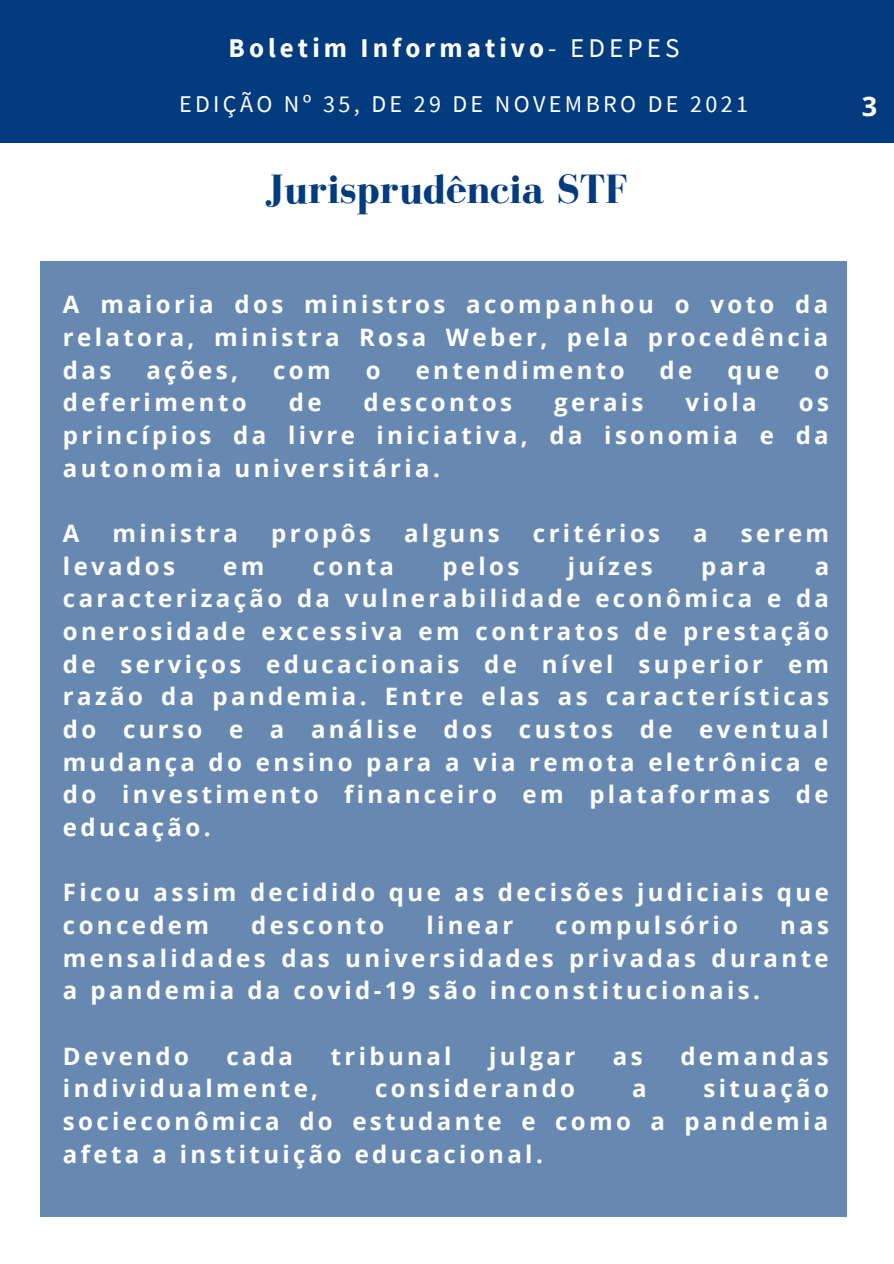
<style>
.page{position:relative;width:894px;height:1264px;background:#fff}
.page>*{position:absolute;margin:0;border:0;box-sizing:border-box;transform-origin:0 0}
.t1{font:700 42px "Bodoni FLF";color:#023b7e}
.t2{font:700 27px "Source Sans Pro";letter-spacing:.15em;color:#fff}
.t3{font:700 27px "Open Sans";color:#fff}
.t4{font:700 24px/32.7px "Open Sans";letter-spacing:.14em;color:#fff;text-align:justify}
.t5{font:24px "Source Sans Pro";letter-spacing:.14em;color:#fff}
.t6{font:700 24px "Source Sans Pro";letter-spacing:.14em;color:#fff}
.s1{font-weight:400}
</style>
<div class="page">
<div style="left:0;top:0;width:893px;height:143px;background:#023b7e"></div>
<div style="left:40px;top:261px;width:806px;height:955px;background:#6789b1"></div>
<p class="t6" style="left:183px;top:30px;width:543px">EDIÇÃO 01, DE 01 DE SETEMBRO DE 2020</p>
<p class="t5" style="left:179px;top:88px;width:570px">EDIÇÃO Nº 35, DE 29 DE NOVEMBRO DE 2021</p>
<p class="t2" style="left:228px;top:31px;width:452px">Boletim Informativo<span class="s1">- EDEPES</span></p>
<p class="t1" style="left:265px;top:166px;width:364px">Jurisprudência STF</p>
<p class="t4" style="left:63px;top:287px;width:766px">A maioria dos ministros acompanhou o voto da relatora, ministra Rosa Weber, pela procedência das</p>
<p class="t4" style="left:146px;top:353px;width:93px">ações,</p>
<p class="t4" style="left:273px;top:353px;width:59px">com</p>
<p class="t4" style="left:365px;top:353px;width:16px">o</p>
<p class="t4" style="left:415px;top:353px;width:210px">entendimento</p>
<p class="t4" style="left:659px;top:353px;width:34px">de</p>
<p class="t4" style="left:727px;top:353px;width:53px">que</p>
<p class="t4" style="left:814px;top:353px;width:16px">o</p>
<p class="t4" style="left:63px;top:385px;width:185px">deferimento</p>
<p class="t4" style="left:289px;top:385px;width:34px">de</p>
<p class="t4" style="left:363px;top:385px;width:150px">descontos</p>
<p class="t4" style="left:554px;top:385px;width:91px">gerais</p>
<p class="t4" style="left:685px;top:385px;width:73px">viola</p>
<p class="t4" style="left:63px;top:385px;width:767px;text-indent:735px">os princípios da livre iniciativa, da isonomia e da autonomia universitária.</p>
<p class="t4" style="left:63px;top:516px;width:18px">A</p>
<p class="t4" style="left:113px;top:516px;width:127px">ministra</p>
<p class="t4" style="left:271px;top:516px;width:101px">propôs</p>
<p class="t4" style="left:404px;top:516px;width:97px">alguns</p>
<p class="t4" style="left:533px;top:516px;width:129px">critérios</p>
<p class="t4" style="left:693px;top:516px;width:16px">a</p>
<p class="t4" style="left:740px;top:516px;width:90px">serem</p>
<p class="t4" style="left:63px;top:549px;width:113px">levados</p>
<p class="t4" style="left:223px;top:549px;width:43px">em</p>
<p class="t4" style="left:312px;top:549px;width:83px">conta</p>
<p class="t4" style="left:442px;top:549px;width:78px">pelos</p>
<p class="t4" style="left:567px;top:549px;width:87px">juízes</p>
<p class="t4" style="left:701px;top:549px;width:67px">para</p>
<p class="t4" style="left:63px;top:549px;width:767px;text-indent:751px">a caracterização da vulnerabilidade econômica e da onerosidade excessiva em contratos de prestação de serviços educacionais de nível superior em razão da pandemia. Entre elas as características do curso e a análise dos custos de eventual mudança do ensino para a via remota eletrônica e do investimento financeiro em plataformas de educação.</p>
<p class="t4" style="left:63px;top:875px;width:767px">Ficou assim decidido que as decisões judiciais que concedem</p>
<p class="t4" style="left:251px;top:908px;width:135px">desconto</p>
<p class="t4" style="left:426px;top:908px;width:88px">linear</p>
<p class="t4" style="left:555px;top:908px;width:184px">compulsório</p>
<p class="t4" style="left:63px;top:908px;width:767px;text-indent:717px">nas mensalidades das universidades privadas durante a pandemia da covid-19 são inconstitucionais.</p>
<p class="t4" style="left:63px;top:1038px;width:127px">Devendo</p>
<p class="t4" style="left:226px;top:1038px;width:68px">cada</p>
<p class="t4" style="left:330px;top:1038px;width:122px">tribunal</p>
<p class="t4" style="left:489px;top:1038px;width:88px">julgar</p>
<p class="t4" style="left:612px;top:1038px;width:31px">as</p>
<p class="t4" style="left:680px;top:1038px;width:150px">demandas</p>
<p class="t4" style="left:63px;top:1071px;width:257px">individualmente,</p>
<p class="t4" style="left:375px;top:1071px;width:201px">considerando</p>
<p class="t4" style="left:632px;top:1071px;width:16px">a</p>
<p class="t4" style="left:63px;top:1071px;width:767px;text-indent:640px">situação socieconômica do estudante e como a pandemia afeta a instituição educacional.</p>
<p class="t3" style="left:861px;top:87px;width:17px">3</p>
</div>
